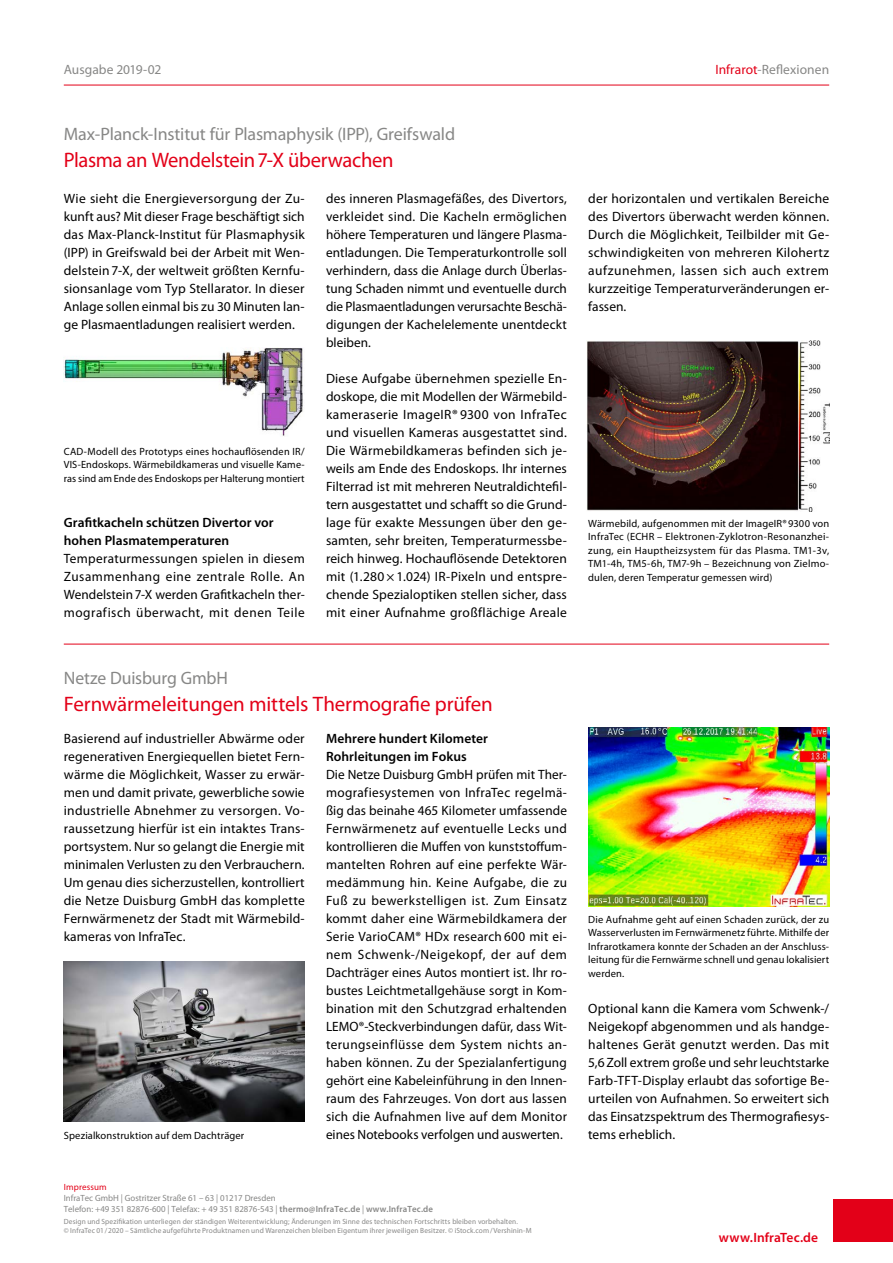
<style>
.page{position:relative;width:893px;height:1263px;background:#fff}
.page>*{position:absolute;margin:0;border:0;box-sizing:border-box;transform-origin:0 0}
.t1{font:21px "Myriad Pro";letter-spacing:-.01em;color:#e30018}
.t2{font:18px "Myriad Pro";letter-spacing:-.01em;color:#878786}
.t3{font:13.5px/18px "Myriad Pro";letter-spacing:.01em;color:#000;text-align:justify}
.t4{font:600 13.5px/18px "Myriad Pro";letter-spacing:.005em;color:#000}
.t5{font:13.5px "Myriad Pro";letter-spacing:.005em;color:#878786}
.t6{font:600 13.5px "Myriad Pro";letter-spacing:.01em;color:#e30018}
.t7{font:10.5px/13.5px "Myriad Pro";letter-spacing:.01em;color:#000;text-align:justify}
.t8{font:9px/10.8px "Myriad Pro";color:#878786}
.t9{font:9px "Myriad Pro";letter-spacing:.015em;color:#e30018}
.t10{font:7.5px/9px "Myriad Pro";letter-spacing:.015em;color:#878786}
.s1{color:#e30018}
.s2{font-weight:600}
</style>
<div class="page">
<hr style="left:64px;top:85px;width:765px;height:1px;background:#e30018">
<div style="left:833px;top:1199px;width:60px;height:43px;background:#e30018"></div>
<hr style="left:64px;top:644px;width:765px;height:1px;background:#e30018">
<img style="left:587px;top:340px;width:242px;height:171px">
<img style="left:588px;top:727px;width:241px;height:179px">
<img style="left:64px;top:961px;width:241px;height:161px">
<img style="left:64px;top:348px;width:239px;height:88px">
<p class="t5" style="left:64px;top:62px;width:99px">Ausgabe 2019-02</p>
<p class="t5" style="left:715px;top:62px;width:115px"><span class="s1">Infrarot</span>-Reflexionen</p>
<h2 class="t2" style="left:64px;top:123px;width:393px">Max-Planck-Institut für Plasmaphysik (IPP), Greifswald</h2>
<h1 class="t1" style="left:64px;top:147px;width:331px">Plasma an Wendelstein7-X überwachen</h1>
<p class="t3" style="left:64px;top:189px;width:242px">Wie sieht die Energieversorgung der Zu&shy;kunft aus? Mit dieser Frage beschäftigt sich das Max-Planck-Institut für Plasmaphysik (IPP) in Greifswald bei der Arbeit mit Wen&shy;delstein 7-X, der weltweit größten Kernfu&shy;sionsanlage vom Typ Stellarator. In dieser Anlage sollen einmal bis zu 30 Minuten lan&shy;ge Plasmaentladungen realisiert werden.</p>
<p class="t7" style="left:64px;top:444px;width:242px">CAD-Modell des Prototyps eines hochauflösenden IR/ VIS-Endoskops. Wärmebildkameras und visuelle Kame&shy;ras sind am Ende des Endoskops per Halterung montiert</p>
<p class="t4" style="left:64px;top:513px;width:211px">Grafitkacheln schützen Divertor vor hohen Plasmatemperaturen</p>
<p class="t3" style="left:64px;top:549px;width:242px">Temperaturmessungen spielen in diesem Zusammenhang eine zentrale Rolle. An Wendelstein7-X werden Grafitkacheln ther&shy;mografisch überwacht, mit denen Teile</p>
<p class="t3" style="left:326px;top:189px;width:242px">des inneren Plasmagefäßes, des Divertors, verkleidet sind. Die Kacheln ermöglichen höhere Temperaturen und längere Plasma&shy;entladungen. Die Temperaturkontrolle soll verhindern, dass die Anlage durch Überlas&shy;tung Schaden nimmt und eventuelle durch die Plasmaentladungen verursachte Beschä&shy;digungen der Kachelelemente unentdeckt bleiben.</p>
<p class="t3" style="left:326px;top:369px;width:242px">Diese Aufgabe übernehmen spezielle En&shy;doskope, die mit Modellen der Wärmebild&shy;kameraserie ImageIR® 9300 von InfraTec und visuellen Kameras ausgestattet sind.<br>Die Wärmebildkameras befinden sich je&shy;weils am Ende des Endoskops. Ihr internes Filterrad ist mit mehreren Neutraldichtefil&shy;tern ausgestattet und schafft so die Grund&shy;lage für exakte Messungen über den ge&shy;samten, sehr breiten, Temperaturmessbe&shy;reich hinweg. Hochauflösende Detektoren mit (1.280 × 1.024) IR-Pixeln und entspre&shy;chende Spezialoptiken stellen sicher, dass mit einer Aufnahme großflächige Areale</p>
<h2 class="t2" style="left:64px;top:667px;width:166px">Netze Duisburg GmbH</h2>
<h1 class="t1" style="left:64px;top:691px;width:431px">Fernwärmeleitungen mittels Thermografie prüfen</h1>
<p class="t3" style="left:64px;top:729px;width:242px">Basierend auf industrieller Abwärme oder regenerativen Energiequellen bietet Fern&shy;wärme die Möglichkeit, Wasser zu erwär&shy;men und damit private, gewerbliche sowie industrielle Abnehmer zu versorgen. Vo&shy;raussetzung hierfür ist ein intaktes Trans&shy;portsystem. Nur so gelangt die Energie mit minimalen Verlusten zu den Verbrauchern.<br>Um genau dies sicherzustellen, kontrolliert die Netze Duisburg GmbH das komplette Fernwärmenetz der Stadt mit Wärmebild&shy;kameras von InfraTec.</p>
<p class="t4" style="left:326px;top:729px;width:164px">Mehrere hundert Kilometer<br>Rohrleitungen im Fokus</p>
<p class="t3" style="left:326px;top:765px;width:242px">Die Netze Duisburg GmbH prüfen mit Ther&shy;mografiesystemen von InfraTec regelmä&shy;ßig das beinahe 465 Kilometer umfassende Fernwärmenetz auf eventuelle Lecks und kontrollieren die Muffen von kunststoffum&shy;mantelten Rohren auf eine perfekte Wär&shy;medämmung hin. Keine Aufgabe, die zu Fuß zu bewerkstelligen ist. Zum Einsatz kommt daher eine Wärmebildkamera der Serie VarioCAM® HDx research 600 mit ei&shy;nem Schwenk-/Neigekopf, der auf dem Dachträger eines Autos montiert ist. Ihr ro&shy;bustes Leichtmetallgehäuse sorgt in Kom&shy;bination mit den Schutzgrad erhaltenden LEMO®-Steckverbindungen dafür, dass Wit&shy;terungseinflüsse dem System nichts an&shy;haben können. Zu der Spezialanfertigung gehört eine Kabeleinführung in den Innen&shy;raum des Fahrzeuges. Von dort aus lassen sich die Aufnahmen live auf dem Monitor eines Notebooks verfolgen und auswerten.</p>
<p class="t7" style="left:64px;top:1128px;width:182px">Spezialkonstruktion auf dem Dachträger</p>
<p class="t9" style="left:64px;top:1181px;width:44px">Impressum</p>
<p class="t8" style="left:64px;top:1192px;width:371px">InfraTec GmbH | Gostritzer Straße 61 – 63 | 01217 Dresden<br>Telefon: +49 351 82876-600 | Telefax: + 49 351 82876-543 | <span class="s2">thermo@InfraTec.de</span> | <span class="s2">www.InfraTec.de</span></p>
<p class="t10" style="left:64px;top:1216px;width:469px">Design und Spezifikation unterliegen der ständigen Weiterentwicklung; Änderungen im Sinne des technischen Fortschritts bleiben vorbehalten.<br>© InfraTec 01 / 2020 – Sämtliche aufgeführte Produktnamen und Warenzeichen bleiben Eigentum ihrer jeweiligen Besitzer. © iStock.com / Vershinin-M</p>
<p class="t3" style="left:588px;top:189px;width:242px">der horizontalen und vertikalen Bereiche des Divertors überwacht werden können.<br>Durch die Möglichkeit, Teilbilder mit Ge&shy;schwindigkeiten von mehreren Kilohertz aufzunehmen, lassen sich auch extrem kurzzeitige Temperaturveränderungen er&shy;fassen.</p>
<p class="t7" style="left:588px;top:516px;width:242px">Wärmebild, aufgenommen mit der ImageIR®9300 von InfraTec (ECHR – Elektronen-Zyklotron-Resonanzhei&shy;zung, ein Hauptheizsystem für das Plasma. TM1-3v, TM1-4h, TM5-6h, TM7-9h – Bezeichnung von Zielmo&shy;dulen, deren Temperatur gemessen wird)</p>
<p class="t7" style="left:588px;top:912px;width:242px">Die Aufnahme geht auf einen Schaden zurück, der zu Wasserverlusten im Fernwärmenetz führte. Mithilfe der Infrarotkamera konnte der Schaden an der Anschluss&shy;leitung für die Fernwärme schnell und genau lokalisiert werden.</p>
<p class="t3" style="left:588px;top:999px;width:242px">Optional kann die Kamera vom Schwenk-/ Neigekopf abgenommen und als handge&shy;haltenes Gerät genutzt werden. Das mit 5,6Zoll extrem große und sehr leuchtstarke Farb-TFT-Display erlaubt das sofortige Be&shy;urteilen von Aufnahmen. So erweitert sich das Einsatzspektrum des Thermografiesys&shy;tems erheblich.</p>
<p class="t6" style="left:719px;top:1228px;width:101px">www.InfraTec.de</p>
</div>
